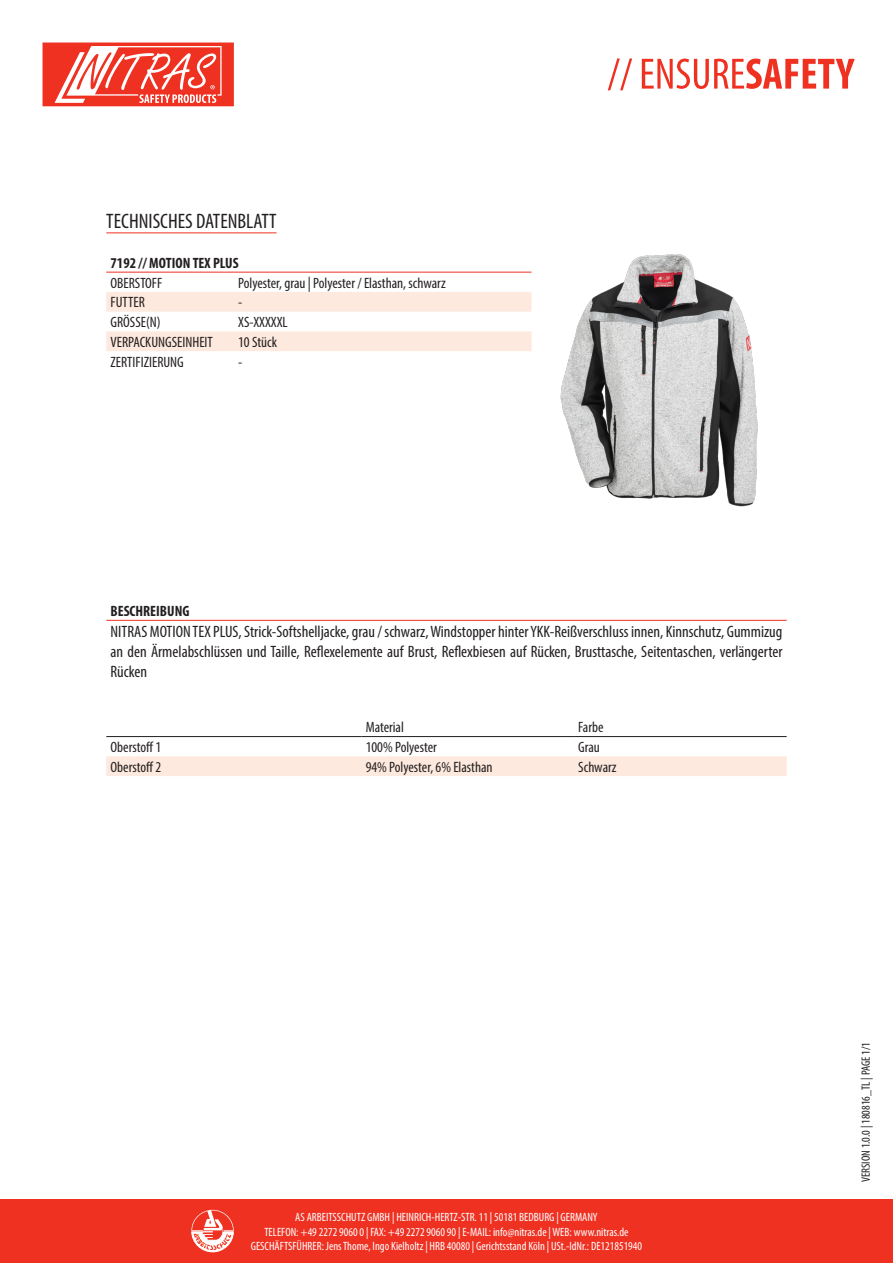
<style>
.page{position:relative;width:893px;height:1263px;background:#fff}
.page>*{position:absolute;margin:0;border:0;box-sizing:border-box;transform-origin:0 0}
.t1{font:condensed 21px "Myriad Pro";color:#231f20}
.t2{font:condensed 16.5px/19.8px "Myriad Pro";color:#231f20;text-align:justify}
.t3{font:condensed 15px "Myriad Pro";color:#231f20}
.t4{font:700 condensed 15px "Myriad Pro";color:#231f20}
.t5{font:condensed 12px/14.4px "Myriad Pro";color:#fff;text-align:center}
.t6{font:condensed 12px "Myriad Pro";color:#231f20}
</style>
<div class="page">
<div style="left:0;top:1199px;width:893px;height:64px;background:#ef3122"></div>
<svg style="left:608px;top:58px;width:247px;height:32px"></svg>
<svg style="left:191px;top:1210px;width:43px;height:42px"></svg>
<svg style="left:43px;top:43px;width:191px;height:63px"></svg>
<hr style="left:106px;top:232px;width:171px;height:1px;background:#ef3122">
<svg style="left:106px;top:292px;width:425px;height:59px"></svg>
<hr style="left:106px;top:272px;width:128px;height:1px;background:#ef3122">
<hr style="left:234px;top:272px;width:297px;height:1px;background:#ef3122">
<img style="left:531px;top:254px;width:227px;height:253px">
<hr style="left:106px;top:620px;width:681px;height:1px;background:#ef3122">
<svg style="left:106px;top:737px;width:681px;height:39px"></svg>
<hr style="left:106px;top:736px;width:255px;height:1px;background:#231f20">
<hr style="left:361px;top:736px;width:213px;height:1px;background:#231f20">
<hr style="left:574px;top:736px;width:213px;height:1px;background:#231f20">
<p class="t1" style="left:106px;top:209px;width:172px">TECHNISCHES DATENBLATT</p>
<p class="t4" style="left:111px;top:253px;width:130px">7192 // MOTION TEX PLUS</p>
<p class="t3" style="left:111px;top:274px;width:53px">OBERSTOFF</p>
<p class="t3" style="left:238px;top:274px;width:209px">Polyester, grau | Polyester / Elasthan, schwarz</p>
<p class="t3" style="left:111px;top:293px;width:36px">FUTTER</p>
<p class="t3" style="left:238px;top:293px;width:6px">-</p>
<p class="t3" style="left:111px;top:313px;width:52px">GRÖSSE(N)</p>
<p class="t3" style="left:238px;top:313px;width:51px">XS-XXXXXL</p>
<p class="t3" style="left:111px;top:333px;width:104px">VERPACKUNGSEINHEIT</p>
<p class="t3" style="left:238px;top:333px;width:40px">10 Stück</p>
<p class="t3" style="left:111px;top:353px;width:75px">ZERTIFIZIERUNG</p>
<p class="t3" style="left:238px;top:353px;width:6px">-</p>
<p class="t4" style="left:111px;top:602px;width:80px">BESCHREIBUNG</p>
<p class="t2" style="left:111px;top:621px;width:673px">NITRAS MOTION TEX PLUS, Strick-Softshelljacke, grau / schwarz, Windstopper hinter YKK-Reißverschluss innen, Kinnschutz, Gummizug an den Ärmelabschlüssen und Taille, Reflexelemente auf Brust, Reflexbiesen auf Rücken, Brusttasche, Seitentaschen, verlängerter Rücken</p>
<p class="t3" style="left:366px;top:718px;width:40px">Material</p>
<p class="t3" style="left:578px;top:718px;width:27px">Farbe</p>
<p class="t3" style="left:111px;top:738px;width:52px">Oberstoff 1</p>
<p class="t3" style="left:366px;top:738px;width:73px">100% Polyester</p>
<p class="t3" style="left:578px;top:738px;width:23px">Grau</p>
<p class="t3" style="left:111px;top:758px;width:52px">Oberstoff 2</p>
<p class="t3" style="left:366px;top:758px;width:128px">94% Polyester, 6% Elasthan</p>
<p class="t3" style="left:578px;top:758px;width:40px">Schwarz</p>
<p class="t5" style="left:251px;top:1210px;width:393px">AS ARBEITSSCHUTZ GMBH | HEINRICH-HERTZ-STR. 11 | 50181 BEDBURG | GERMANY<br>TELEFON: +49 2272 9060 0 | FAX: +49 2272 9060 90 | E-MAIL: info@nitras.de | WEB: www.nitras.de<br>GESCHÄFTSFÜHRER: Jens Thome, Ingo Kielholtz | HRB 40080 | Gerichtsstand Köln | USt.-IdNr.: DE121851940</p>
<p class="t6" style="left:859px;top:1182px;width:141px;rotate:-90deg">VERSION 1.0.0 | 180816_TL | PAGE 1/1</p>
</div>
